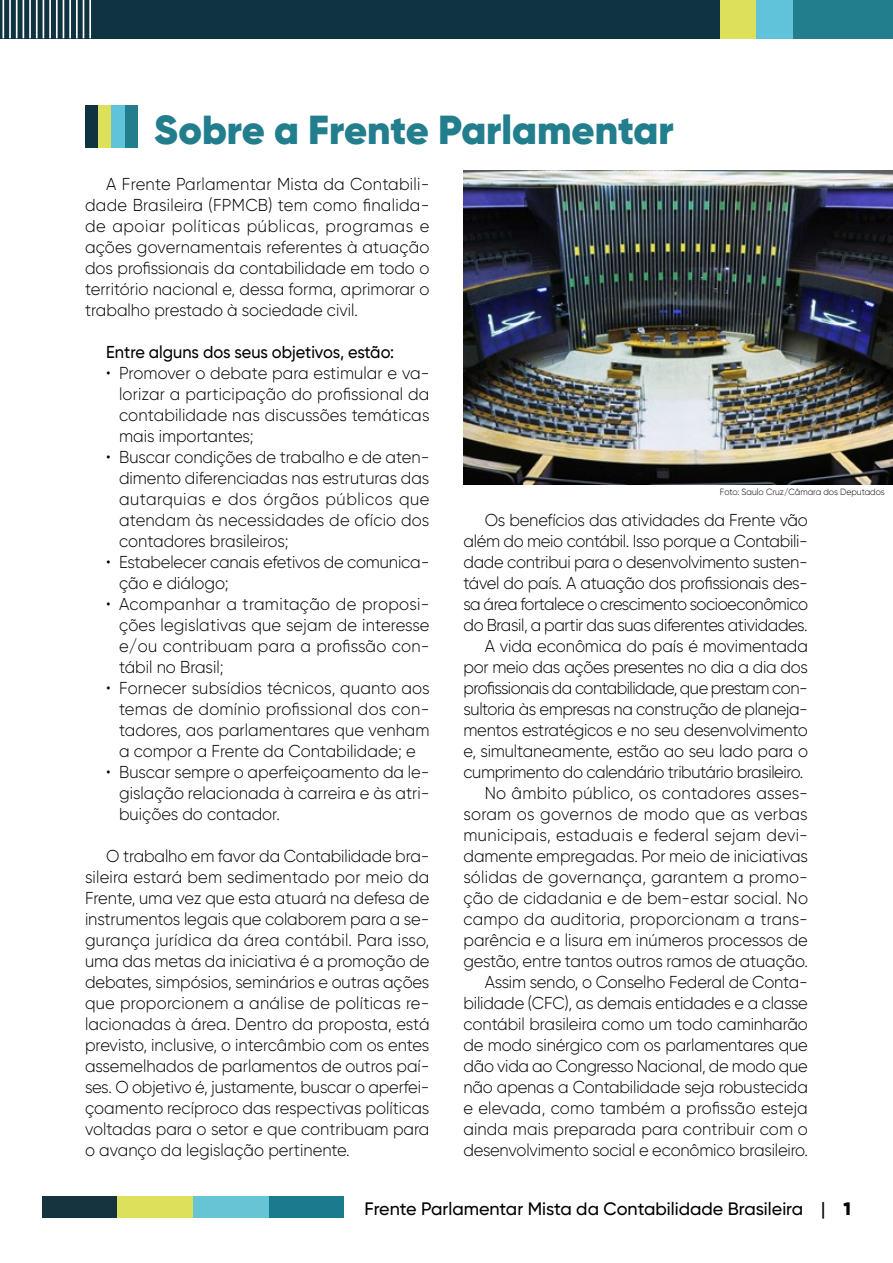
<style>
.page{position:relative;width:893px;height:1263px;background:#fff}
.page>*{position:absolute;margin:0;border:0;box-sizing:border-box;transform-origin:0 0}
.Título{font:900 40.5px "Gilroy";color:#227d8d}
.t1{font:500 18px "Gilroy";color:#000}
.Texto{font:300 17.25px/21px "Gilroy";letter-spacing:-.005em;color:#000;text-align:justify;scale:.95 1}
.Texto-2{font:500 17.25px "Gilroy";color:#000;scale:.95 1}
.Texto-3{font:300 9px "Gilroy";color:#000;scale:.95 1}
.s1{font-weight:900}
</style>
<div class="page">
<div style="left:0;top:0;width:721px;height:38px;background:#0f3340"></div>
<div style="left:793px;top:0;width:100px;height:38px;background:#227d8d"></div>
<div style="left:721px;top:0;width:36px;height:38px;background:#dde05b"></div>
<div style="left:757px;top:0;width:36px;height:38px;background:#61c3d9"></div>
<svg style="left:3px;top:0;width:88px;height:38px"></svg>
<div style="left:43px;top:1197px;width:75px;height:21px;background:#163340"></div>
<div style="left:268px;top:1197px;width:75px;height:21px;background:#1a7a8e"></div>
<div style="left:118px;top:1197px;width:75px;height:21px;background:#dde05b"></div>
<div style="left:193px;top:1197px;width:75px;height:21px;background:#66c4d5"></div>
<img style="left:463px;top:170px;width:430px;height:314px">
<div style="left:85px;top:106px;width:13px;height:42px;background:#0f3340"></div>
<div style="left:125px;top:106px;width:13px;height:42px;background:#227d8d"></div>
<div style="left:98px;top:106px;width:14px;height:42px;background:#dde05b"></div>
<div style="left:112px;top:106px;width:13px;height:42px;background:#61c3d9"></div>
<p class="Título" style="left:154px;top:104px;width:521px">Sobre a Frente Parlamentar</p>
<p class="Texto" style="left:85px;top:174px;width:364px;text-indent:21px">A Frente Parlamentar Mista da Contabili&shy;dade Brasileira (FPMCB) tem como finalida&shy;de apoiar políticas públicas, programas e ações governamentais referentes à atuação dos profissionais da contabilidade em todo o território nacional e, dessa forma, aprimorar o trabalho prestado à sociedade civil.</p>
<p class="Texto-2" style="left:106px;top:342px;width:305px">Entre alguns dos seus objetivos, estão:</p>
<p class="Texto" style="left:119px;top:363px;width:328px;text-indent:-13px">• Promover o debate para estimular e va&shy;lorizar a participação do profissional da contabilidade nas discussões temáticas mais importantes;</p>
<p class="Texto" style="left:119px;top:447px;width:328px;text-indent:-13px">• Buscar condições de trabalho e de aten&shy;dimento diferenciadas nas estruturas das autarquias e dos órgãos públicos que atendam às necessidades de ofício dos contadores brasileiros;</p>
<p class="Texto" style="left:119px;top:552px;width:328px;text-indent:-13px">• Estabelecer canais efetivos de comunica&shy;ção e diálogo;</p>
<p class="Texto" style="left:119px;top:594px;width:328px;text-indent:-13px">• Acompanhar a tramitação de proposi&shy;ções legislativas que sejam de interesse e/ou contribuam para a profissão con&shy;tábil no Brasil;</p>
<p class="Texto" style="left:119px;top:678px;width:328px;text-indent:-13px">• Fornecer subsídios técnicos, quanto aos temas de domínio profissional dos con&shy;tadores, aos parlamentares que venham a compor a Frente da Contabilidade; e</p>
<p class="Texto" style="left:119px;top:762px;width:328px;text-indent:-13px">• Buscar sempre o aperfeiçoamento da le&shy;gislação relacionada à carreira e às atri&shy;buições do contador.</p>
<p class="Texto" style="left:85px;top:846px;width:364px;text-indent:21px">O trabalho em favor da Contabilidade bra&shy;sileira estará bem sedimentado por meio da Frente, uma vez que esta atuará na defesa de instrumentos legais que colaborem para a se&shy;gurança jurídica da área contábil. Para isso, uma das metas da iniciativa é a promoção de debates, simpósios, seminários e outras ações que proporcionem a análise de políticas re&shy;lacionadas à área. Dentro da proposta, está previsto, inclusive, o intercâmbio com os entes assemelhados de parlamentos de outros paí&shy;ses. O objetivo é, justamente, buscar o aperfei&shy;çoamento recíproco das respectivas políticas voltadas para o setor e que contribuam para o avanço da legislação pertinente.</p>
<p class="Texto-3" style="left:720px;top:487px;width:175px">Foto: Saulo Cruz/Câmara dos Deputados</p>
<p class="Texto" style="left:463px;top:510px;width:364px;text-indent:21px">Os benefícios das atividades da Frente vão além do meio contábil. Isso porque a Contabili&shy;dade contribui para o desenvolvimento susten&shy;tável do país. A atuação dos profissionais des&shy;sa área fortalece o crescimento socioeconômico do Brasil, a partir das suas diferentes atividades.</p>
<p class="Texto" style="left:463px;top:636px;width:364px;text-indent:21px">A vida econômica do país é movimentada por meio das ações presentes no dia a dia dos profissionais da contabilidade, que prestam con&shy;sultoria às empresas na construção de planeja&shy;mentos estratégicos e no seu desenvolvimento e, simultaneamente, estão ao seu lado para o cumprimento do calendário tributário brasileiro.</p>
<p class="Texto" style="left:463px;top:783px;width:364px;text-indent:21px">No âmbito público, os contadores asses&shy;soram os governos de modo que as verbas municipais, estaduais e federal sejam devi&shy;damente empregadas. Por meio de iniciativas sólidas de governança, garantem a promo&shy;ção de cidadania e de bem-estar social. No campo da auditoria, proporcionam a trans&shy;parência e a lisura em inúmeros processos de gestão, entre tantos outros ramos de atuação.</p>
<p class="Texto" style="left:463px;top:972px;width:364px;text-indent:21px">Assim sendo, o Conselho Federal de Conta&shy;bilidade (CFC), as demais entidades e a classe contábil brasileira como um todo caminharão de modo sinérgico com os parlamentares que dão vida ao Congresso Nacional, de modo que não apenas a Contabilidade seja robustecida e elevada, como também a profissão esteja ainda mais preparada para contribuir com o desenvolvimento social e econômico brasileiro.</p>
<p class="t1" style="left:364px;top:1197px;width:488px">Frente Parlamentar Mista da Contabilidade Brasileira | <span class="s1">1</span></p>
</div>
